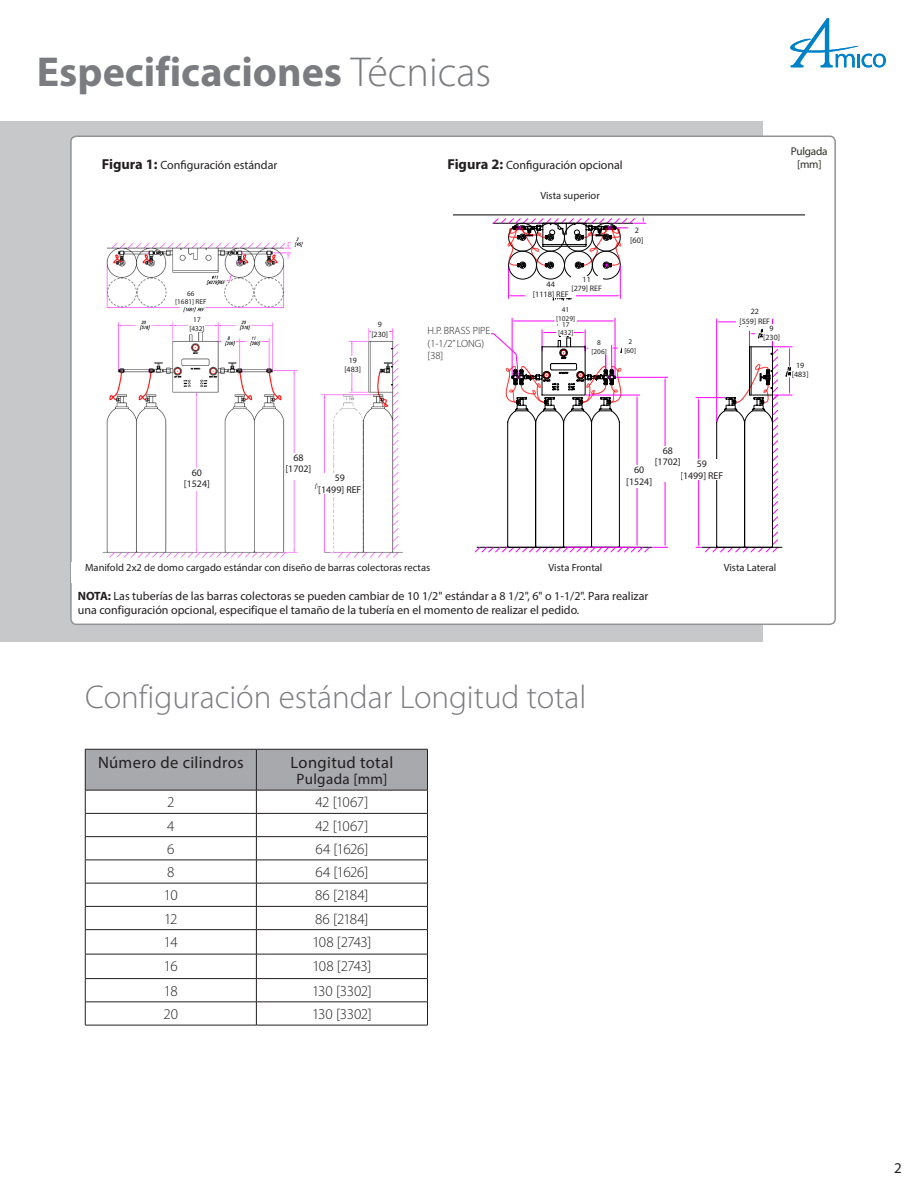
<style>
.page{position:relative;width:918px;height:1188px;background:#fff}
.page>*{position:absolute;margin:0;border:0;box-sizing:border-box;transform-origin:0 0}
.Technical_Spec_Title{font:700 42px "Myriad Pro";color:#7a7c7f}
.model_number_headers{font:300 33px "Myriad Pro";color:#7a7c7f}
.table_headers{font:16.5px "Myriad Pro";letter-spacing:.02em;color:#231f20}
.table_body_text_ctr{font:300 15px "Myriad Pro";letter-spacing:-.035em;color:#231f20}
.table_headers-2{font:15px "Myriad Pro";letter-spacing:.025em;color:#231f20}
.body_text{font:15px "Myriad Pro";color:#231f20}
._8pt_notes{font:12px/14.4px "Myriad Pro";color:#231f20}
.t1{font:11.25px "Myriad Pro";letter-spacing:-.02em;color:#2e2e28}
.t2{font:10.5px "Myriad Pro";color:#231f20}
.t3{font:300 10.5px "Myriad Pro";color:#231f20}
.t4{font:9.9px "Myriad Pro";color:#231f20}
.t5{font:8.25px "Myriad Pro";color:#231f20}
.t6{font:7.95px "Myriad Pro";color:#231f20}
.t7{font:7.35px "Myriad Pro";color:#231f20}
.t8{font:7.2px "Myriad Pro";color:#231f20}
.s1{font-weight:300}
.s2{font-weight:700;font-size:14.4px}
.s3{font-weight:700}
</style>
<div class="page">
<svg style="left:790px;top:18px;width:96px;height:49px"></svg>
<svg style="left:85px;top:749px;width:343px;height:276px"></svg>
<hr style="left:85px;top:1025px;width:171px;height:1px;background:#231f20">
<hr style="left:256px;top:1025px;width:172px;height:1px;background:#231f20">
<div style="left:0;top:122px;width:762px;height:520px;background:#c7c8ca"></div>
<div style="left:71px;top:136px;width:764px;height:488px;background:#fff;border-radius:5px"></div>
<svg style="left:453px;top:215px;width:351px;height:338px"></svg>
<div style="left:558px;top:321px;width:16px;height:15px;background:#fff"></div>
<div style="left:555px;top:307px;width:21px;height:15px;background:#fff"></div>
<div style="left:591px;top:340px;width:16px;height:14px;background:#fff"></div>
<div style="left:622px;top:339px;width:16px;height:15px;background:#fff"></div>
<div style="left:738px;top:308px;width:34px;height:17px;background:#fff"></div>
<div style="left:763px;top:325px;width:17px;height:16px;background:#fff"></div>
<div style="left:792px;top:362px;width:17px;height:16px;background:#fff"></div>
<div style="left:626px;top:466px;width:26px;height:22px;background:#fff"></div>
<div style="left:525px;top:281px;width:51px;height:16px;background:#fff"></div>
<div style="left:571px;top:276px;width:31px;height:15px;background:#fff"></div>
<div style="left:628px;top:227px;width:18px;height:17px;background:#fff"></div>
<div style="left:420px;top:534px;width:51px;height:26px;background:#fff"></div>
<div style="left:428px;top:326px;width:63px;height:38px;background:#fff"></div>
<div style="left:680px;top:460px;width:43px;height:20px;background:#fff"></div>
<div style="left:654px;top:446px;width:27px;height:36px;background:#fff"></div>
<img style="left:102px;top:237px;width:301px;height:321px">
<div style="left:184px;top:468px;width:26px;height:22px;background:#fff"></div>
<div style="left:285px;top:453px;width:27px;height:26px;background:#fff"></div>
<div style="left:318px;top:474px;width:43px;height:20px;background:#fff"></div>
<div style="left:371px;top:321px;width:17px;height:17px;background:#fff"></div>
<div style="left:344px;top:357px;width:17px;height:16px;background:#fff"></div>
<div style="left:189px;top:317px;width:16px;height:15px;background:#fff"></div>
<div style="left:174px;top:290px;width:34px;height:17px;background:#fff"></div>
<p class="Technical_Spec_Title" style="left:37px;top:44px;width:456px">Especificaciones <span class="s1">Técnicas</span></p>
<p class="_8pt_notes" style="left:102px;top:158px;width:177px"><span class="s2">Figura 1:</span> Configuración estándar</p>
<p class="_8pt_notes" style="left:447px;top:158px;width:177px"><span class="s2">Figura 2:</span> Configuración opcional</p>
<p class="t2" style="left:540px;top:189px;width:61px">Vista superior</p>
<p class="t5" style="left:635px;top:225px;width:6px">2</p>
<p class="t5" style="left:630px;top:235px;width:15px">[60]</p>
<p class="t8" style="left:187px;top:289px;width:9px">66</p>
<p class="t8" style="left:175px;top:297px;width:33px">[1681] REF</p>
<p class="t6" style="left:583px;top:274px;width:10px">11</p>
<p class="t6" style="left:571px;top:284px;width:32px">[279] REF</p>
<p class="t5" style="left:547px;top:279px;width:10px">44</p>
<p class="t5" style="left:533px;top:289px;width:37px">[1118] REF</p>
<p class="t7" style="left:193px;top:315px;width:9px">17</p>
<p class="t7" style="left:189px;top:324px;width:17px">[432]</p>
<p class="t6" style="left:349px;top:355px;width:10px">19</p>
<p class="t6" style="left:344px;top:365px;width:18px">[483]</p>
<p class="t6" style="left:378px;top:320px;width:6px">9</p>
<p class="t6" style="left:371px;top:329px;width:18px">[230]</p>
<p class="t3" style="left:428px;top:324px;width:64px">H.P. BRASS PIPE</p>
<p class="t3" style="left:428px;top:337px;width:58px">(1-1/2” LONG)</p>
<p class="t3" style="left:428px;top:350px;width:17px">[38]</p>
<p class="t7" style="left:562px;top:305px;width:9px">41</p>
<p class="t7" style="left:556px;top:314px;width:21px">[1029]</p>
<p class="t7" style="left:562px;top:320px;width:9px">17</p>
<p class="t7" style="left:558px;top:328px;width:17px">[432]</p>
<p class="t7" style="left:597px;top:338px;width:5px">8</p>
<p class="t7" style="left:592px;top:347px;width:17px">[206]</p>
<p class="t7" style="left:628px;top:337px;width:5px">2</p>
<p class="t7" style="left:625px;top:346px;width:13px">[60]</p>
<p class="t1" style="left:791px;top:144px;width:38px">Pulgada</p>
<p class="t1" style="left:797px;top:158px;width:26px">[mm]</p>
<p class="t6" style="left:751px;top:307px;width:10px">22</p>
<p class="t6" style="left:739px;top:316px;width:32px">[559] REF</p>
<p class="t6" style="left:770px;top:323px;width:6px">9</p>
<p class="t6" style="left:763px;top:333px;width:18px">[230]</p>
<p class="t6" style="left:796px;top:360px;width:10px">19</p>
<p class="t6" style="left:792px;top:370px;width:18px">[483]</p>
<p class="t4" style="left:192px;top:466px;width:12px">60</p>
<p class="t4" style="left:184px;top:478px;width:28px">[1524]</p>
<p class="t4" style="left:293px;top:451px;width:12px">68</p>
<p class="t4" style="left:285px;top:463px;width:28px">[1702]</p>
<p class="t4" style="left:335px;top:472px;width:12px">59</p>
<p class="t4" style="left:318px;top:483px;width:45px">[1499] REF</p>
<p class="t4" style="left:663px;top:444px;width:12px">68</p>
<p class="t4" style="left:655px;top:456px;width:28px">[1702]</p>
<p class="t4" style="left:697px;top:458px;width:12px">59</p>
<p class="t4" style="left:680px;top:470px;width:45px">[1499] REF</p>
<p class="t4" style="left:634px;top:464px;width:12px">60</p>
<p class="t4" style="left:626px;top:475px;width:28px">[1524]</p>
<p class="t2" style="left:85px;top:561px;width:347px">Manifold 2x2 de domo cargado estándar con diseño de barras colectoras rectas</p>
<p class="_8pt_notes" style="left:78px;top:588px;width:572px"><span class="s3">NOTA:</span> Las tuberías de las barras colectoras se pueden cambiar de 10 1/2" estándar a 8 1/2", 6" o 1-1/2". Para realizar una configuración opcional, especifique el tamaño de la tubería en el momento de realizar el pedido.</p>
<p class="t2" style="left:549px;top:561px;width:55px">Vista Frontal</p>
<p class="t2" style="left:724px;top:561px;width:54px">Vista Lateral</p>
<p class="model_number_headers" style="left:85px;top:677px;width:503px">Configuración estándar Longitud total</p>
<p class="table_headers" style="left:98px;top:752px;width:147px">Número de cilindros</p>
<p class="table_headers" style="left:291px;top:752px;width:104px">Longitud total</p>
<p class="table_headers-2" style="left:297px;top:770px;width:92px">Pulgada [mm]</p>
<p class="table_body_text_ctr" style="left:167px;top:793px;width:9px">2</p>
<p class="table_body_text_ctr" style="left:315px;top:793px;width:55px">42 [1067]</p>
<p class="table_body_text_ctr" style="left:167px;top:817px;width:9px">4</p>
<p class="table_body_text_ctr" style="left:315px;top:817px;width:55px">42 [1067]</p>
<p class="table_body_text_ctr" style="left:167px;top:840px;width:9px">6</p>
<p class="table_body_text_ctr" style="left:315px;top:840px;width:55px">64 [1626]</p>
<p class="table_body_text_ctr" style="left:167px;top:863px;width:9px">8</p>
<p class="table_body_text_ctr" style="left:315px;top:863px;width:55px">64 [1626]</p>
<p class="table_body_text_ctr" style="left:164px;top:886px;width:15px">10</p>
<p class="table_body_text_ctr" style="left:315px;top:886px;width:55px">86 [2184]</p>
<p class="table_body_text_ctr" style="left:164px;top:910px;width:15px">12</p>
<p class="table_body_text_ctr" style="left:315px;top:910px;width:55px">86 [2184]</p>
<p class="table_body_text_ctr" style="left:164px;top:933px;width:15px">14</p>
<p class="table_body_text_ctr" style="left:312px;top:933px;width:61px">108 [2743]</p>
<p class="table_body_text_ctr" style="left:164px;top:957px;width:15px">16</p>
<p class="table_body_text_ctr" style="left:312px;top:957px;width:61px">108 [2743]</p>
<p class="table_body_text_ctr" style="left:164px;top:982px;width:15px">18</p>
<p class="table_body_text_ctr" style="left:312px;top:982px;width:61px">130 [3302]</p>
<p class="table_body_text_ctr" style="left:164px;top:1005px;width:16px">20</p>
<p class="table_body_text_ctr" style="left:312px;top:1005px;width:61px">130 [3302]</p>
<p class="body_text" style="left:894px;top:1159px;width:9px">2</p>
</div>
